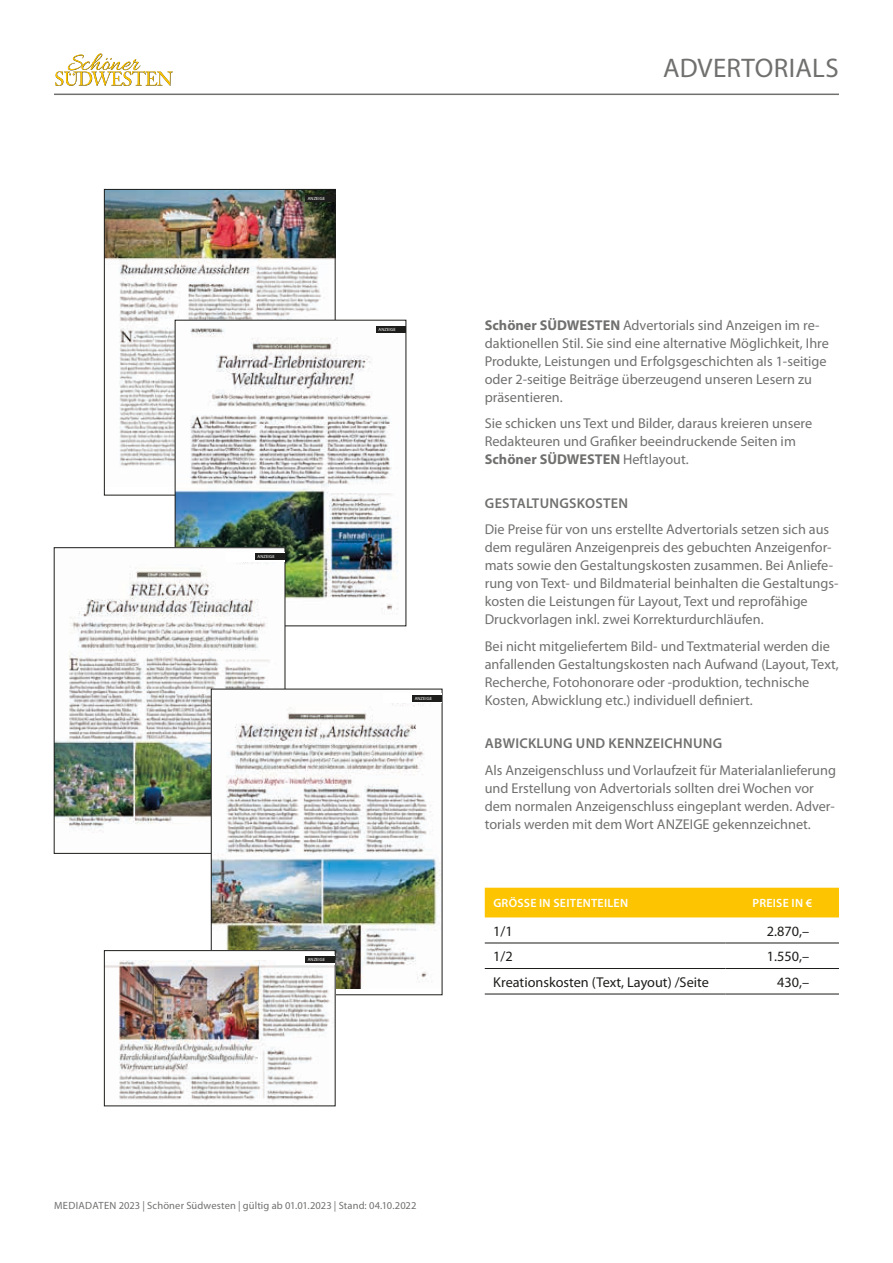
<style>
.page{position:relative;width:893px;height:1263px;background:#fff}
.page>*{position:absolute;margin:0;border:0;box-sizing:border-box;transform-origin:0 0}
.t1{font:27px "Myriad Pro";letter-spacing:.005em;color:#70706f}
.t2{font:14.25px/18px "Myriad Pro";color:#70706f}
.t3{font:14.25px "Myriad Pro";color:#1d1d1b}
.t4{font:600 14.25px "Myriad Pro";letter-spacing:.02em;color:#70706f}
.t5{font:600 12px "Myriad Pro";letter-spacing:.02em;color:#fff}
.t6{font:10.5px "Myriad Pro";letter-spacing:.01em;color:#70706f}
.t7{font:4.5px "Myriad Pro";letter-spacing:.02em;color:#fff}
.s1{font-weight:700}
</style>
<div class="page">
<hr style="left:54px;top:94px;width:785px;height:1px;background:#70706f">
<div style="left:485px;top:888px;width:354px;height:29px;background:#fdc402"></div>
<hr style="left:485px;top:968px;width:240px;height:1px;background:#1d1d1b">
<hr style="left:725px;top:968px;width:114px;height:1px;background:#1d1d1b">
<hr style="left:485px;top:994px;width:240px;height:1px;background:#1d1d1b">
<hr style="left:725px;top:994px;width:114px;height:1px;background:#1d1d1b">
<hr style="left:485px;top:943px;width:240px;height:1px;background:#1d1d1b">
<hr style="left:725px;top:943px;width:114px;height:1px;background:#1d1d1b">
<img style="left:106px;top:191px;width:227px;height:296px">
<div style="left:104px;top:189px;width:231px;height:306px;border:1px solid #1d1d1b"></div>
<div style="left:305px;top:195px;width:30px;height:7px;background:#1d1d1b"></div>
<img style="left:177px;top:322px;width:227px;height:297px">
<div style="left:376px;top:326px;width:30px;height:6px;background:#1d1d1b"></div>
<img style="left:56px;top:549px;width:227px;height:300px">
<div style="left:54px;top:547px;width:231px;height:306px;border:1px solid #1d1d1b"></div>
<div style="left:226px;top:552px;width:59px;height:10px;background:#fff"></div>
<div style="left:255px;top:554px;width:30px;height:6px;background:#1d1d1b"></div>
<img style="left:213px;top:691px;width:227px;height:298px">
<div style="left:211px;top:689px;width:231px;height:306px;border:1px solid #1d1d1b"></div>
<div style="left:383px;top:693px;width:59px;height:10px;background:#fff"></div>
<div style="left:412px;top:695px;width:30px;height:6px;background:#1d1d1b"></div>
<div style="left:104px;top:950px;width:231px;height:156px;background:#fff"></div>
<img style="left:106px;top:960px;width:227px;height:141px">
<div style="left:104px;top:950px;width:231px;height:156px;border:1px solid #1d1d1b"></div>
<div style="left:276px;top:955px;width:59px;height:10px;background:#fff"></div>
<div style="left:305px;top:957px;width:30px;height:6px;background:#1d1d1b"></div>
<svg style="left:55px;top:53px;width:118px;height:33px"></svg>
<p class="t7" style="left:308px;top:196px;width:19px">ANZEIGE</p>
<p class="t7" style="left:258px;top:554px;width:19px">ANZEIGE</p>
<p class="t7" style="left:308px;top:957px;width:19px">ANZEIGE</p>
<h1 class="t1" style="left:663px;top:51px;width:177px">ADVERTORIALS</h1>
<p class="t7" style="left:378px;top:326px;width:19px">ANZEIGE</p>
<p class="t7" style="left:415px;top:695px;width:19px">ANZEIGE</p>
<p class="t2" style="left:485px;top:316px;width:346px"><span class="s1">Schöner SÜDWESTEN</span> Advertorials sind Anzeigen im re&shy;daktionellen Stil. Sie sind eine alternative Möglichkeit, Ihre Produkte, Leistungen und Erfolgsgeschichten als 1-seitige oder 2-seitige Beiträge überzeugend unseren Lesern zu präsentieren.</p>
<p class="t2" style="left:485px;top:414px;width:329px">Sie schicken uns Text und Bilder, daraus kreieren unsere<br>Redakteuren und Grafiker beeindruckende Seiten im<br><span class="s1">Schöner SÜDWESTEN</span> Heftlayout.</p>
<p class="t4" style="left:485px;top:494px;width:145px">GESTALTUNGSKOSTEN</p>
<p class="t2" style="left:485px;top:520px;width:355px">Die Preise für von uns erstellte Advertorials setzen sich aus dem regulären Anzeigenpreis des gebuchten Anzeigenfor&shy;mats sowie den Gestaltungskosten zusammen. Bei Anliefe&shy;rung von Text- und Bildmaterial beinhalten die Gestaltungs&shy;kosten die Leistungen für Layout, Text und reprofähige Druckvorlagen inkl. zwei Korrekturdurchläufen.</p>
<p class="t2" style="left:485px;top:637px;width:355px">Bei nicht mitgeliefertem Bild- und Textmaterial werden die anfallenden Gestaltungskosten nach Aufwand (Layout, Text, Recherche, Fotohonorare oder -produktion, technische Kosten, Abwicklung etc.) individuell definiert.</p>
<p class="t4" style="left:485px;top:734px;width:239px">ABWICKLUNG UND KENNZEICHNUNG</p>
<p class="t2" style="left:485px;top:761px;width:353px">Als Anzeigenschluss und Vorlaufzeit für Materialanlieferung und Erstellung von Advertorials sollten drei Wochen vor dem normalen Anzeigenschluss eingeplant werden. Adver&shy;torials werden mit dem Wort ANZEIGE gekennzeichnet.</p>
<p class="t5" style="left:493px;top:895px;width:136px">GRÖSSE IN SEITENTEILEN</p>
<p class="t5" style="left:752px;top:895px;width:61px">PREISE IN €</p>
<p class="t3" style="left:493px;top:922px;width:21px">1/1</p>
<p class="t3" style="left:767px;top:922px;width:44px">2.870,–</p>
<p class="t3" style="left:493px;top:947px;width:21px">1/2</p>
<p class="t3" style="left:767px;top:947px;width:44px">1.550,–</p>
<p class="t3" style="left:493px;top:973px;width:217px">Kreationskosten (Text, Layout) /Seite</p>
<p class="t3" style="left:777px;top:973px;width:34px">430,–</p>
<p class="t6" style="left:54px;top:1198px;width:364px">MEDIADATEN 2023 | Schöner Südwesten | gültig ab 01.01.2023 | Stand: 04.10.2022</p>
</div>
